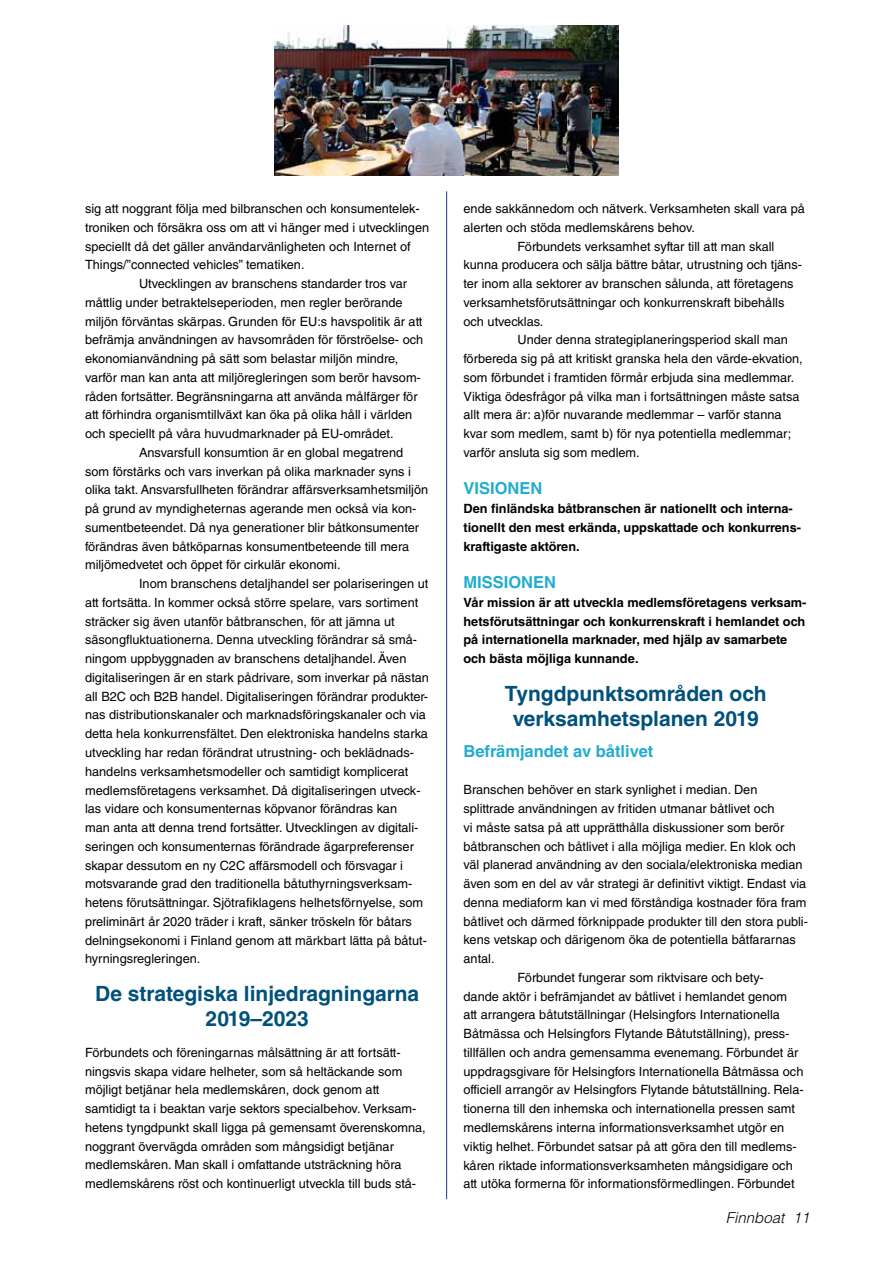
<style>
.page{position:relative;width:893px;height:1263px;background:#fff}
.page>*{position:absolute;margin:0;border:0;box-sizing:border-box;transform-origin:0 0}
.t1{font:700 21px/25.2px "Helvetica LT Std";color:#00517b;text-align:center}
.t2{font:700 16.5px "Helvetica LT Std";color:#22acd0}
.t3{font:italic 300 15px "Helvetica LT Std";color:#000}
.t4{font:12.75px/18.8px "Helvetica LT Std";color:#000}
.t5{font:700 12.75px/18.8px "Helvetica LT Std";color:#000}
</style>
<div class="page">
<img style="left:274px;top:26px;width:345px;height:150px">
<hr style="left:446px;top:191px;width:1px;height:1008px;background:#243285">
<p class="t4" style="left:85px;top:199px;width:336px">sig att noggrant följa med bilbranschen och konsumentelek-</p>
<p class="t4" style="left:85px;top:218px;width:346px">troniken och försäkra oss om att vi hänger med i utvecklingen</p>
<p class="t4" style="left:85px;top:237px;width:327px">speciellt då det gäller användarvänligheten och Internet of</p>
<p class="t4" style="left:85px;top:255px;width:221px">Things/”connected vehicles” tematiken.</p>
<p class="t4" style="left:139px;top:274px;width:270px">Utvecklingen av branschens standarder tros var</p>
<p class="t4" style="left:85px;top:293px;width:319px">måttlig under betraktelseperioden, men regler berörande</p>
<p class="t4" style="left:85px;top:312px;width:339px">miljön förväntas skärpas. Grunden för EU:s havspolitik är att</p>
<p class="t4" style="left:85px;top:330px;width:340px">befrämja användningen av havsområden för förströelse- och</p>
<p class="t4" style="left:85px;top:349px;width:315px">ekonomianvändning på sätt som belastar miljön mindre,</p>
<p class="t4" style="left:85px;top:368px;width:337px">varför man kan anta att miljöregleringen som berör havsom-</p>
<p class="t4" style="left:85px;top:387px;width:334px">råden fortsätter. Begränsningarna att använda målfärger för</p>
<p class="t4" style="left:85px;top:405px;width:329px">att förhindra organismtillväxt kan öka på olika håll i världen</p>
<p class="t4" style="left:85px;top:424px;width:310px">och speciellt på våra huvudmarknader på EU-området.</p>
<p class="t4" style="left:139px;top:443px;width:266px">Ansvarsfull konsumtion är en global megatrend</p>
<p class="t4" style="left:85px;top:462px;width:327px">som förstärks och vars inverkan på olika marknader syns i</p>
<p class="t4" style="left:85px;top:480px;width:345px">olika takt. Ansvarsfullheten förändrar affärsverksamhetsmiljön</p>
<p class="t4" style="left:85px;top:499px;width:333px">på grund av myndigheternas agerande men också via kon-</p>
<p class="t4" style="left:85px;top:518px;width:335px">sumentbeteendet. Då nya generationer blir båtkonsumenter</p>
<p class="t4" style="left:85px;top:537px;width:326px">förändras även båtköparnas konsumentbeteende till mera</p>
<p class="t4" style="left:85px;top:555px;width:257px">miljömedvetet och öppet för cirkulär ekonomi.</p>
<p class="t4" style="left:139px;top:574px;width:291px">Inom branschens detaljhandel ser polariseringen ut</p>
<p class="t4" style="left:85px;top:593px;width:335px">att fortsätta. In kommer också större spelare, vars sortiment</p>
<p class="t4" style="left:85px;top:612px;width:311px">sträcker sig även utanför båtbranschen, för att jämna ut</p>
<p class="t4" style="left:85px;top:631px;width:334px">säsongfluktuationerna. Denna utveckling förändrar så små-</p>
<p class="t4" style="left:85px;top:649px;width:323px">ningom uppbyggnaden av branschens detaljhandel. Även</p>
<p class="t4" style="left:85px;top:668px;width:345px">digitaliseringen är en stark pådrivare, som inverkar på nästan</p>
<p class="t4" style="left:85px;top:687px;width:345px">all B2C och B2B handel. Digitaliseringen förändrar produkter-</p>
<p class="t4" style="left:85px;top:706px;width:342px">nas distributionskanaler och marknadsföringskanaler och via</p>
<p class="t4" style="left:85px;top:724px;width:344px">detta hela konkurrensfältet. Den elektroniska handelns starka</p>
<p class="t4" style="left:85px;top:743px;width:330px">utveckling har redan förändrat utrustning- och beklädnads-</p>
<p class="t4" style="left:85px;top:762px;width:325px">handelns verksamhetsmodeller och samtidigt komplicerat</p>
<p class="t4" style="left:85px;top:781px;width:337px">medlemsföretagens verksamhet. Då digitaliseringen utveck-</p>
<p class="t4" style="left:85px;top:799px;width:314px">las vidare och konsumenternas köpvanor förändras kan</p>
<p class="t4" style="left:85px;top:818px;width:335px">man anta att denna trend fortsätter. Utvecklingen av digitali-</p>
<p class="t4" style="left:85px;top:837px;width:330px">seringen och konsumenternas förändrade ägarpreferenser</p>
<p class="t4" style="left:85px;top:856px;width:320px">skapar dessutom en ny C2C affärsmodell och försvagar i</p>
<p class="t4" style="left:85px;top:874px;width:329px">motsvarande grad den traditionella båtuthyrningsverksam-</p>
<p class="t4" style="left:85px;top:893px;width:340px">hetens förutsättningar. Sjötrafiklagens helhetsförnyelse, som</p>
<p class="t4" style="left:85px;top:912px;width:328px">preliminärt år 2020 träder i kraft, sänker tröskeln för båtars</p>
<p class="t4" style="left:85px;top:931px;width:343px">delningsekonomi i Finland genom att märkbart lätta på båtut-</p>
<p class="t4" style="left:85px;top:949px;width:117px">hyrningsregleringen.</p>
<h1 class="t1" style="left:95px;top:980px;width:325px">De strategiska linjedragningarna<br>2019–2023</h1>
<p class="t4" style="left:85px;top:1043px;width:342px">Förbundets och föreningarnas målsättning är att fortsätt&shy;ningsvis skapa vidare helheter, som så heltäckande som möjligt betjänar hela medlemskåren, dock genom att samtidigt ta i beaktan varje sektors specialbehov. Verksam&shy;hetens tyngdpunkt skall ligga på gemensamt överenskomna, noggrant övervägda områden som mångsidigt betjänar medlemskåren. Man skall i omfattande utsträckning höra medlemskårens röst och kontinuerligt utveckla till buds stå-</p>
<p class="t4" style="left:463px;top:199px;width:343px">ende sakkännedom och nätverk. Verksamheten skall vara på</p>
<p class="t4" style="left:463px;top:218px;width:233px">alerten och stöda medlemskårens behov.</p>
<p class="t4" style="left:517px;top:237px;width:258px">Förbundets verksamhet syftar till att man skall</p>
<p class="t4" style="left:463px;top:255px;width:340px">kunna producera och sälja bättre båtar, utrustning och tjäns-</p>
<p class="t4" style="left:463px;top:274px;width:331px">ter inom alla sektorer av branschen sålunda, att företagens</p>
<p class="t4" style="left:463px;top:293px;width:322px">verksamhetsförutsättningar och konkurrenskraft bibehålls</p>
<p class="t4" style="left:463px;top:312px;width:82px">och utvecklas.</p>
<p class="t4" style="left:517px;top:330px;width:272px">Under denna strategiplaneringsperiod skall man</p>
<p class="t4" style="left:463px;top:349px;width:341px">förbereda sig på att kritiskt granska hela den värde-ekvation,</p>
<p class="t4" style="left:463px;top:368px;width:332px">som förbundet i framtiden förmår erbjuda sina medlemmar.</p>
<p class="t4" style="left:463px;top:387px;width:338px">Viktiga ödesfrågor på vilka man i fortsättningen måste satsa</p>
<p class="t4" style="left:463px;top:405px;width:320px">allt mera är: a)för nuvarande medlemmar – varför stanna</p>
<p class="t4" style="left:463px;top:424px;width:329px">kvar som medlem, samt b) för nya potentiella medlemmar;</p>
<p class="t4" style="left:463px;top:443px;width:178px">varför ansluta sig som medlem.</p>
<p class="t2" style="left:463px;top:478px;width:80px">VISIONEN</p>
<p class="t5" style="left:463px;top:499px;width:339px">Den finländska båtbranschen är nationellt och interna&shy;tionellt den mest erkända, uppskattade och konkurrens&shy;kraftigaste aktören.</p>
<p class="t2" style="left:463px;top:572px;width:94px">MISSIONEN</p>
<p class="t5" style="left:463px;top:593px;width:344px">Vår mission är att utveckla medlemsföretagens verksam&shy;hetsförutsättningar och konkurrenskraft i hemlandet och på internationella marknader, med hjälp av samarbete och bästa möjliga kunnande.</p>
<h1 class="t1" style="left:505px;top:680px;width:263px">Tyngdpunktsområden och verksamhetsplanen 2019</h1>
<p class="t2" style="left:463px;top:741px;width:191px">Befrämjandet av båtlivet</p>
<p class="t4" style="left:463px;top:780px;width:295px">Branschen behöver en stark synlighet i median. Den</p>
<p class="t4" style="left:463px;top:799px;width:312px">splittrade användningen av fritiden utmanar båtlivet och</p>
<p class="t4" style="left:463px;top:818px;width:322px">vi måste satsa på att upprätthålla diskussioner som berör</p>
<p class="t4" style="left:463px;top:837px;width:334px">båtbranschen och båtlivet i alla möjliga medier. En klok och</p>
<p class="t4" style="left:463px;top:855px;width:341px">väl planerad användning av den sociala/elektroniska median</p>
<p class="t4" style="left:463px;top:874px;width:344px">även som en del av vår strategi är definitivt viktigt. Endast via</p>
<p class="t4" style="left:463px;top:893px;width:344px">denna mediaform kan vi med förståndiga kostnader föra fram</p>
<p class="t4" style="left:463px;top:912px;width:346px">båtlivet och därmed förknippade produkter till den stora publi-</p>
<p class="t4" style="left:463px;top:930px;width:334px">kens vetskap och därigenom öka de potentiella båtfararnas</p>
<p class="t4" style="left:463px;top:949px;width:33px">antal.</p>
<p class="t4" style="left:517px;top:968px;width:248px">Förbundet fungerar som riktvisare och bety-</p>
<p class="t4" style="left:463px;top:987px;width:325px">dande aktör i befrämjandet av båtlivet i hemlandet genom</p>
<p class="t4" style="left:463px;top:1005px;width:318px">att arrangera båtutställningar (Helsingfors Internationella</p>
<p class="t4" style="left:463px;top:1024px;width:327px">Båtmässa och Helsingfors Flytande Båtutställning), press-</p>
<p class="t4" style="left:463px;top:1043px;width:336px">tillfällen och andra gemensamma evenemang. Förbundet är</p>
<p class="t4" style="left:463px;top:1062px;width:341px">uppdragsgivare för Helsingfors Internationella Båtmässa och</p>
<p class="t4" style="left:463px;top:1080px;width:342px">officiell arrangör av Helsingfors Flytande båtutställning. Rela-</p>
<p class="t4" style="left:463px;top:1099px;width:333px">tionerna till den inhemska och internationella pressen samt</p>
<p class="t4" style="left:463px;top:1118px;width:322px">medlemskårens interna informationsverksamhet utgör en</p>
<p class="t4" style="left:463px;top:1137px;width:335px">viktig helhet. Förbundet satsar på att göra den till medlems-</p>
<p class="t4" style="left:463px;top:1155px;width:331px">kåren riktade informationsverksamheten mångsidigare och</p>
<p class="t4" style="left:463px;top:1174px;width:333px">att utöka formerna för informationsförmedlingen. Förbundet</p>
<p class="t3" style="left:726px;top:1208px;width:85px">Finnboat 11</p>
</div>
